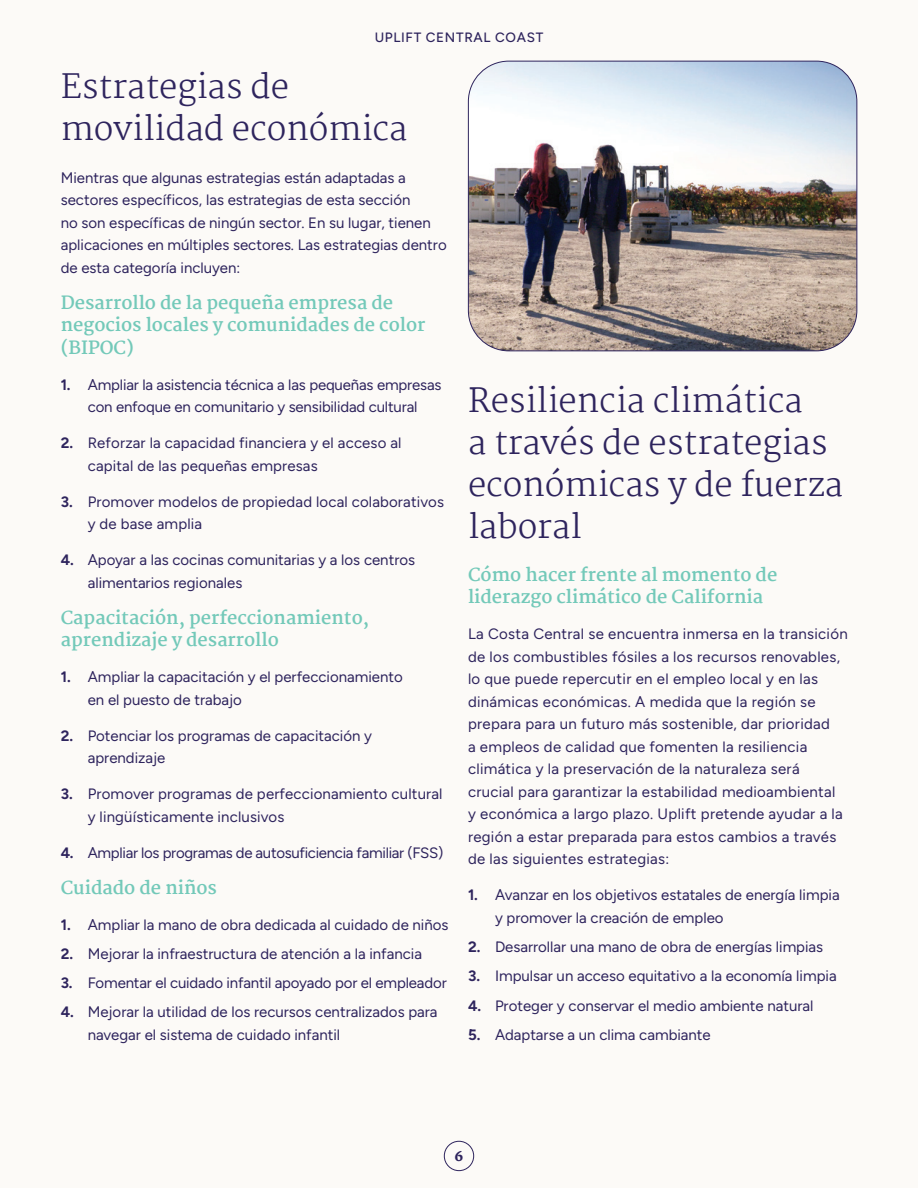
<style>
.page{position:relative;width:918px;height:1188px;background:#fcfaf7}
.page>*{position:absolute;margin:0;border:0;box-sizing:border-box;transform-origin:0 0}
.t1{font:300 33px/42px "Martel";color:#2e245d}
.t2{font:700 18px/22.5px "Martel";color:#73c9b9}
.t3{font:15px/22.5px "Figtree";color:#2e245d}
.t4{font:15px/22.5px "Figtree";letter-spacing:.02em;color:#2e245d}
.t5{font:15px "Figtree";letter-spacing:-.02em;color:#2e245d}
.t6{font:500 13.5px "Figtree";letter-spacing:.05em;color:#2e245d}
.t7{font:800 13.5px "Martel";color:#2e245d}
.s1{font-weight:700}
</style>
<div class="page">
<img style="left:468px;top:61px;width:389px;height:290px">
<div style="left:444px;top:1141px;width:30px;height:30px;border:1px solid #2e245d;border-radius:50%"></div>
<p class="t6" style="left:375px;top:29px;width:170px">UPLIFT CENTRAL COAST</p>
<h1 class="t1" style="left:61px;top:66px;width:348px">Estrategias de movilidad económica</h1>
<p class="t3" style="left:61px;top:167px;width:388px">Mientras que algunas estrategias están adaptadas a sectores específicos, las estrategias de esta sección<br>no son específicas de ningún sector. En su lugar, tienen aplicaciones en múltiples sectores. Las estrategias dentro de esta categoría incluyen:</p>
<p class="t2" style="left:61px;top:292px;width:366px">Desarrollo de la pequeña empresa de negocios locales y comunidades de color (BIPOC)</p>
<p class="t3" style="left:61px;top:374px;width:382px;text-align:center"><span class="s1">1.</span> Ampliar la asistencia técnica a las pequeñas empresas con enfoque en comunitario y sensibilidad cultural</p>
<p class="t3" style="left:88px;top:432px;width:315px;text-indent:-27px"><span class="s1">2.</span> Reforzar la capacidad financiera y el acceso al capital de las pequeñas empresas</p>
<p class="t3" style="left:88px;top:491px;width:358px;text-indent:-27px"><span class="s1">3.</span> Promover modelos de propiedad local colaborativos y de base amplia</p>
<p class="t3" style="left:88px;top:549px;width:329px;text-indent:-27px"><span class="s1">4.</span> Apoyar a las cocinas comunitarias y a los centros alimentarios regionales</p>
<p class="t2" style="left:61px;top:607px;width:310px">Capacitación, perfeccionamiento, aprendizaje y desarrollo</p>
<p class="t3" style="left:88px;top:666px;width:317px;text-indent:-27px"><span class="s1">1.</span> Ampliar la capacitación y el perfeccionamiento en el puesto de trabajo</p>
<p class="t3" style="left:88px;top:725px;width:286px;text-indent:-27px"><span class="s1">2.</span> Potenciar los programas de capacitación y aprendizaje</p>
<p class="t3" style="left:88px;top:783px;width:356px;text-indent:-27px"><span class="s1">3.</span> Promover programas de perfeccionamiento cultural y lingüísticamente inclusivos</p>
<p class="t5" style="left:61px;top:846px;width:384px"><span class="s1">4.</span> Ampliar los programas de autosuficiencia familiar (FSS)</p>
<p class="t2" style="left:61px;top:877px;width:158px">Cuidado de niños</p>
<p class="t3" style="left:61px;top:914px;width:389px"><span class="s1">1.</span> Ampliar la mano de obra dedicada al cuidado de niños</p>
<p class="t3" style="left:61px;top:943px;width:363px"><span class="s1">2.</span> Mejorar la infraestructura de atención a la infancia</p>
<p class="t3" style="left:61px;top:972px;width:388px"><span class="s1">3.</span> Fomentar el cuidado infantil apoyado por el empleador</p>
<p class="t3" style="left:88px;top:1002px;width:351px;text-indent:-27px"><span class="s1">4.</span> Mejorar la utilidad de los recursos centralizados para navegar el sistema de cuidado infantil</p>
<h1 class="t1" style="left:468px;top:381px;width:377px">Resiliencia climática<br>a través de estrategias económicas y de fuerza laboral</h1>
<p class="t2" style="left:468px;top:564px;width:311px">Cómo hacer frente al momento de liderazgo climático de California</p>
<p class="t4" style="left:468px;top:624px;width:381px">La Costa Central se encuentra inmersa en la transición de los combustibles fósiles a los recursos renovables, lo que puede repercutir en el empleo local y en las dinámicas económicas. A medida que la región se prepara para un futuro más sostenible, dar prioridad<br>a empleos de calidad que fomenten la resiliencia climática y la preservación de la naturaleza será crucial para garantizar la estabilidad medioambiental<br>y económica a largo plazo. Uplift pretende ayudar a la región a estar preparada para estos cambios a través de las siguientes estrategias:</p>
<p class="t3" style="left:495px;top:885px;width:346px;text-indent:-27px"><span class="s1">1.</span> Avanzar en los objetivos estatales de energía limpia y promover la creación de empleo</p>
<p class="t3" style="left:468px;top:936px;width:357px"><span class="s1">2.</span> Desarrollar una mano de obra de energías limpias</p>
<p class="t3" style="left:468px;top:966px;width:370px"><span class="s1">3.</span> Impulsar un acceso equitativo a la economía limpia</p>
<p class="t3" style="left:468px;top:995px;width:347px"><span class="s1">4.</span> Proteger y conservar el medio ambiente natural</p>
<p class="t3" style="left:468px;top:1024px;width:244px"><span class="s1">5.</span> Adaptarse a un clima cambiante</p>
<p class="t7" style="left:455px;top:1151px;width:10px">6</p>
</div>
